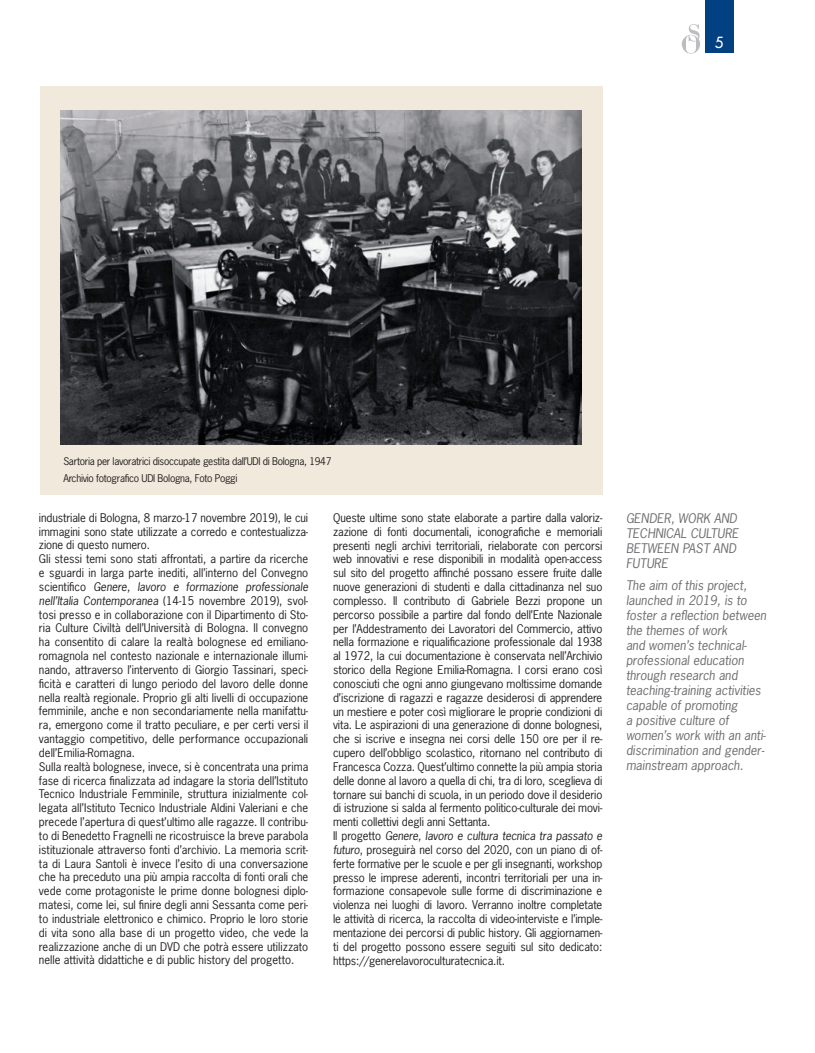
<style>
.page{position:relative;width:815px;height:1053px;background:#fff}
.page>*{position:absolute;margin:0;border:0;box-sizing:border-box;transform-origin:0 0}
.t1{font:15px "Futura";color:#fff}
.t2{font:italic 12.5px/15px "News Gothic Std";color:#6c6d70}
.t3{font:11.25px/13.9px "News Gothic Std";letter-spacing:-.01em;color:#231f20}
.t4{font:10px/17px "News Gothic Std";letter-spacing:-.03em;color:#231f20}
.s1{font-style:italic}
</style>
<div class="page">
<div style="left:705px;top:0;width:28px;height:53px;background:#014081"></div>
<svg style="left:682px;top:24px;width:18px;height:30px"></svg>
<div style="left:40px;top:86px;width:563px;height:409px;background:#f1eadc"></div>
<img style="left:61px;top:110px;width:521px;height:334px">
<p class="t4" style="left:63px;top:453px;width:270px">Sartoria per lavoratrici disoccupate gestita dall’UDI di Bologna, 1947<br>Archivio fotografico UDI Bologna, Foto Poggi</p>
<h1 class="t1" style="left:715px;top:33px;width:10px">5</h1>
<p class="t3" style="left:39px;top:510px;width:271px">industriale di Bologna, 8 marzo-17 novembre 2019), le cui immagini sono state utilizzate a corredo e contestualizza&shy;zione di questo numero.<br>Gli stessi temi sono stati affrontati, a partire da ricerche e sguardi in larga parte inediti, all’interno del Convegno scientifico <span class="s1">Genere, lavoro e formazione professionale nell’Italia Contemporanea</span> (14-15 novembre 2019), svol&shy;tosi presso e in collaborazione con il Dipartimento di Sto&shy;ria Culture Civiltà dell’Università di Bologna. Il convegno ha consentito di calare la realtà bolognese ed emiliano&shy;romagnola nel contesto nazionale e internazionale illumi&shy;nando, attraverso l’intervento di Giorgio Tassinari, speci&shy;ficità e caratteri di lungo periodo del lavoro delle donne nella realtà regionale. Proprio gli alti livelli di occupazione femminile, anche e non secondariamente nella manifattu&shy;ra, emergono come il tratto peculiare, e per certi versi il vantaggio competitivo, delle performance occupazionali dell’Emilia-Romagna.<br>Sulla realtà bolognese, invece, si è concentrata una prima fase di ricerca finalizzata ad indagare la storia dell’Istituto Tecnico Industriale Femminile, struttura inizialmente col&shy;legata all’Istituto Tecnico Industriale Aldini Valeriani e che precede l’apertura di quest’ultimo alle ragazze. Il contribu&shy;to di Benedetto Fragnelli ne ricostruisce la breve parabola istituzionale attraverso fonti d’archivio. La memoria scrit&shy;ta di Laura Santoli è invece l’esito di una conversazione che ha preceduto una più ampia raccolta di fonti orali che vede come protagoniste le prime donne bolognesi diplo&shy;matesi, come lei, sul finire degli anni Sessanta come peri&shy;to industriale elettronico e chimico. Proprio le loro storie di vita sono alla base di un progetto video, che vede la realizzazione anche di un DVD che potrà essere utilizzato nelle attività didattiche e di public history del progetto.</p>
<p class="t3" style="left:333px;top:510px;width:271px">Queste ultime sono state elaborate a partire dalla valoriz&shy;zazione di fonti documentali, iconografiche e memoriali presenti negli archivi territoriali, rielaborate con percorsi web innovativi e rese disponibili in modalità open-access sul sito del progetto affinché possano essere fruite dalle nuove generazioni di studenti e dalla cittadinanza nel suo complesso. Il contributo di Gabriele Bezzi propone un percorso possibile a partire dal fondo dell’Ente Nazionale per l’Addestramento dei Lavoratori del Commercio, attivo nella formazione e riqualificazione professionale dal 1938 al 1972, la cui documentazione è conservata nell’Archivio storico della Regione Emilia-Romagna. I corsi erano così conosciuti che ogni anno giungevano moltissime domande d’iscrizione di ragazzi e ragazze desiderosi di apprendere un mestiere e poter così migliorare le proprie condizioni di vita. Le aspirazioni di una generazione di donne bolognesi, che si iscrive e insegna nei corsi delle 150 ore per il re&shy;cupero dell’obbligo scolastico, ritornano nel contributo di Francesca Cozza. Quest’ultimo connette la più ampia storia delle donne al lavoro a quella di chi, tra di loro, sceglieva di tornare sui banchi di scuola, in un periodo dove il desiderio di istruzione si salda al fermento politico-culturale dei movi&shy;menti collettivi degli anni Settanta.<br>Il progetto <span class="s1">Genere, lavoro e cultura tecnica tra passato e futuro</span>, proseguirà nel corso del 2020, con un piano di of&shy;ferte formative per le scuole e per gli insegnanti, workshop presso le imprese aderenti, incontri territoriali per una in&shy;formazione consapevole sulle forme di discriminazione e violenza nei luoghi di lavoro. Verranno inoltre completate le attività di ricerca, la raccolta di video-interviste e l’imple&shy;mentazione dei percorsi di public history. Gli aggiornamen&shy;ti del progetto possono essere seguiti sul sito dedicato: https://generelavoroculturatecnica.it.</p>
<p class="t2" style="left:626px;top:510px;width:114px">GENDER, WORK AND<br>TECHNICAL CULTURE<br>BETWEEN PAST AND<br>FUTURE</p>
<p class="t2" style="left:626px;top:577px;width:142px">The aim of this project, launched in 2019, is to foster a reflection between the themes of work<br>and women’s technical&shy;professional education through research and teaching-training activities capable of promoting<br>a positive culture of women’s work with an anti&shy;discrimination and gender&shy;mainstream approach.</p>
</div>
